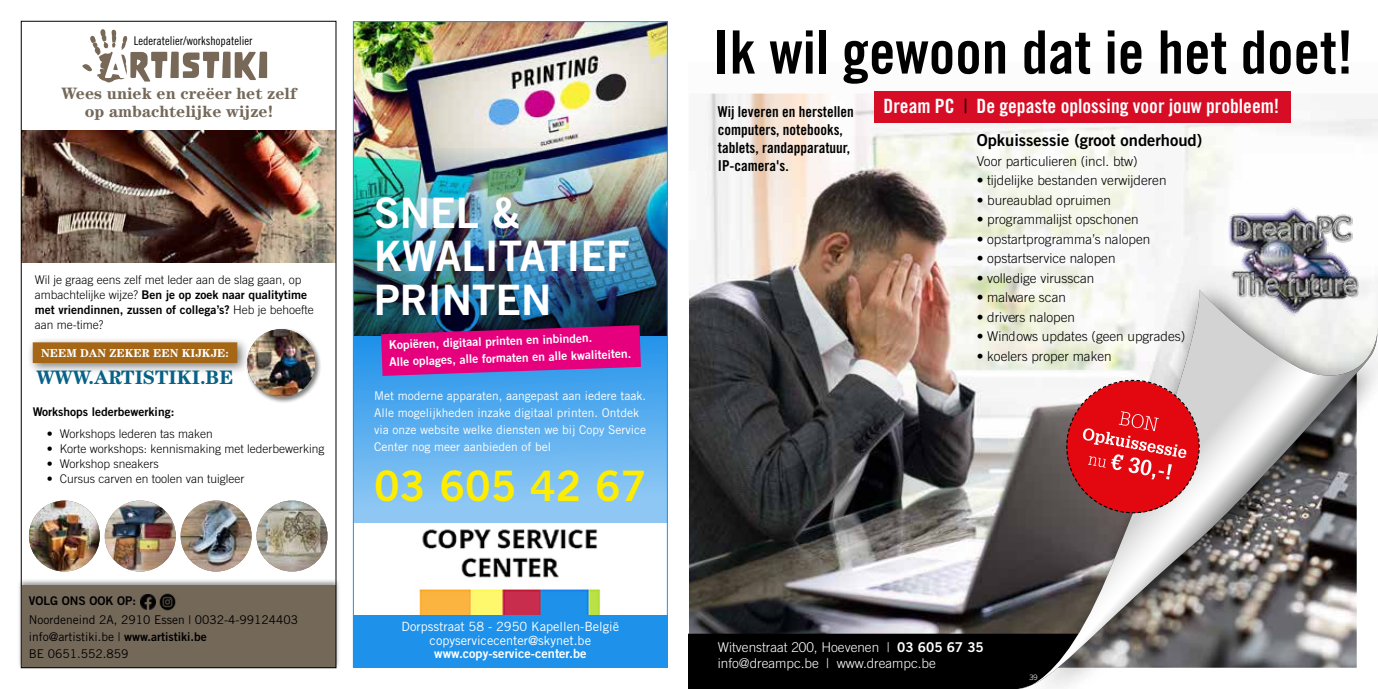
<style>
.page{position:relative;width:1378px;height:689px;background:#fff}
.page>*{position:absolute;margin:0;border:0;box-sizing:border-box;transform-origin:0 0}
.t1{font:59.7px "Trade Gothic LT Std Bd Cn 20";color:#000}
.t2{font:42px/43.5px "Trade Gothic LT Std Bd 2";color:#fff}
.t3{font:42px "Trade Gothic LT Std Bd 2";color:#ffed00}
.t4{font:19.65px "Trade Gothic LT Std Bd Cn 20";color:#fff}
.t5{font:700 19.5px "Century LT";color:#076287}
.t6{font:700 16.5px/18px "Century LT";color:#746859;text-align:center}
.t7{font:16.5px "Trade Gothic LT Std Bd 2";color:#000}
.t8{font:15px/18px "Trade Gothic LT Std Bd Cn 20";color:#000}
.t9{font:300 13.5px "Trade Gothic LT Std";color:#000}
.t10{font:300 13.5px/16.5px "Trade Gothic LT Std";color:#fff}
.t11{font:12.75px/13.5px "Trade Gothic LT Std";color:#fff;text-align:center}
.t12{font:12.75px "Trade Gothic LT Std Bd 2";color:#fff}
.t13{font:300 12px "Trade Gothic LT Std";color:#000}
.t14{font:12px/17px "Trade Gothic LT Std";color:#fff}
.t15{font:12px/15px "Trade Gothic LT Std Bd 2";color:#000}
.t16{font:12px/17px "Trade Gothic LT Std";color:#000}
.t17{font:12px/17px "Trade Gothic LT Std Bd 2";color:#fff}
.t18{font:12px "Trade Gothic LT Std Cn 18";color:#000}
.t19{font:700 11.55px "Century LT";color:#fff}
.t20{font:300 7.5px "Trade Gothic LT Std";color:#fff}
.s1{font-family:"Trade Gothic LT Std";font-weight:300}
.s2{font-family:"Trade Gothic LT Std Bd 2"}
.s3{font-family:"Trade Gothic LT Std Cn 18";color:#000}
.s4{font-family:"Trade Gothic LT Std Bd 2";font-weight:400}
</style>
<div class="page">
<img style="left:23px;top:131px;width:311px;height:132px">
<svg style="left:82px;top:29px;width:185px;height:53px"></svg>
<div style="left:27px;top:336px;width:222px;height:39px;background:#000;opacity:.5"></div>
<div style="left:33px;top:342px;width:204px;height:21px;background:#a56615;border:1px solid #a56615"></div>
<div style="left:246px;top:328px;width:76px;height:76px;background:#000;opacity:.5"></div>
<img style="left:247px;top:329px;width:68px;height:68px;border-radius:34px">
<img style="left:29px;top:500px;width:71px;height:71px;border-radius:35px">
<img style="left:105px;top:500px;width:71px;height:71px;border-radius:35px">
<img style="left:181px;top:500px;width:71px;height:71px;border-radius:35px">
<img style="left:256px;top:500px;width:71px;height:71px;border-radius:35px">
<div style="left:17px;top:578px;width:323px;height:92px;background:#000;opacity:.4"></div>
<div style="left:22px;top:585px;width:314px;height:82px;background:#746859"></div>
<img style="left:141px;top:594px;width:14px;height:15px">
<img style="left:159px;top:593px;width:17px;height:17px">
<img style="left:355px;top:23px;width:311px;height:107px">
<div style="left:353px;top:148px;width:315px;height:520px;background:#1e91ea"></div>
<img style="left:355px;top:130px;width:311px;height:393px">
<img style="left:616px;top:130px;width:50px;height:1px">
<div style="left:353px;top:523px;width:315px;height:91px;background:#fff"></div>
<img style="left:419px;top:529px;width:182px;height:85px">
<svg style="left:381px;top:325px;width:260px;height:51px;background:#c11281"></svg>
<img style="left:689px;top:94px;width:689px;height:540px">
<div style="left:874px;top:91px;width:416px;height:32px;background:#d60d25"></div>
<div style="left:689px;top:634px;width:321px;height:55px;background:#000"></div>
<img style="left:1228px;top:198px;width:131px;height:78px">
<div style="left:1010px;top:276px;width:368px;height:413px;background:#000;opacity:.75"></div>
<svg style="left:1018px;top:289px;width:360px;height:400px"></svg>
<svg style="left:1059px;top:374px;width:147px;height:146px;background:#d35256"></svg>
<p class="t18" style="left:134px;top:33px;width:120px">Lederatelier/workshopatelier</p>
<p class="t6" style="left:62px;top:84px;width:236px">Wees uniek en creëer het zelf op ambachtelijke wijze!</p>
<p class="t13" style="left:35px;top:273px;width:268px">Wil je graag eens zelf met leder aan de slag gaan, op</p>
<p class="t15" style="left:35px;top:287px;width:280px"><span class="s1">ambachtelijke wijze?</span> Ben je op zoek naar qualitytime met vriendinnen, zussen of collega’s? <span class="s1">Heb je behoefte</span></p>
<p class="t13" style="left:35px;top:318px;width:70px">aan me-time?</p>
<p class="t19" style="left:41px;top:346px;width:189px">NEEM DAN ZEKER EEN KIJKJE:</p>
<h3 class="t5" style="left:37px;top:366px;width:198px">WWW.ARTISTIKI.BE</h3>
<p class="t15" style="left:33px;top:404px;width:143px">Workshops lederbewerking:</p>
<p class="t13" style="left:47px;top:426px;width:167px">• Workshops lederen tas maken</p>
<p class="t13" style="left:47px;top:441px;width:279px">• Korte workshops: kennismaking met lederbewerking</p>
<p class="t13" style="left:47px;top:456px;width:113px">• Workshop sneakers</p>
<p class="t13" style="left:47px;top:471px;width:199px">• Cursus carven en toolen van tuigleer</p>
<h2 class="t2" style="left:374px;top:190px;width:257px">SNEL &amp;<br>KWALITATIEF<br>PRINTEN</h2>
<p class="t17" style="left:388px;top:336px;width:243px;rotate:-2deg">Kopiëren, digitaal printen en inbinden.<br>Alle oplages, alle formaten en alle kwaliteiten.</p>
<p class="t14" style="left:374px;top:387px;width:273px">Met moderne apparaten, aangepast aan iedere taak.<br>Alle mogelijkheden inzake digitaal printen. Ontdek via onze website welke diensten we bij Copy Service Center nog meer aanbieden of bel</p>
<h2 class="t3" style="left:374px;top:460px;width:274px">03 605 42 67</h2>
<p class="t15" style="left:29px;top:593px;width:109px">VOLG ONS OOK OP:</p>
<p class="t16" style="left:29px;top:611px;width:271px">Noordeneind 2A, 2910 Essen | 0032-4-99124403 info@artistiki.be | <span class="s2">www.artistiki.be<br></span>BE 0651.552.859</p>
<p class="t11" style="left:402px;top:619px;width:219px">Dorpsstraat 58 - 2950 Kapellen-België copyservicecenter@skynet.be</p>
<p class="t12" style="left:434px;top:645px;width:154px">www.copy-service-center.be</p>
<h1 class="t1" style="left:713px;top:16px;width:642px">Ik wil gewoon dat ie het doet!</h1>
<p class="t8" style="left:718px;top:103px;width:137px">Wij leveren en herstellen</p>
<h3 class="t4" style="left:883px;top:94px;width:397px">Dream PC <span class="s3">|</span> De gepaste oplossing voor jouw probleem!</h3>
<p class="t8" style="left:718px;top:121px;width:134px">computers, notebooks, tablets, randapparatuur,<br>IP-camera's.</p>
<p class="t7" style="left:976px;top:130px;width:227px">Opkuissessie (groot onderhoud)</p>
<p class="t9" style="left:976px;top:153px;width:163px">Voor particulieren (incl. btw)</p>
<p class="t9" style="left:976px;top:172px;width:191px">• tijdelijke bestanden verwijderen</p>
<p class="t9" style="left:976px;top:192px;width:136px">• bureaublad opruimen</p>
<p class="t9" style="left:976px;top:211px;width:163px">• programmalijst opschonen</p>
<p class="t9" style="left:976px;top:231px;width:175px">• opstartprogramma’s nalopen</p>
<p class="t9" style="left:976px;top:250px;width:140px">• opstartservice nalopen</p>
<p class="t9" style="left:976px;top:270px;width:119px">• volledige virusscan</p>
<p class="t9" style="left:976px;top:289px;width:91px">• malware scan</p>
<p class="t9" style="left:976px;top:309px;width:100px">• drivers nalopen</p>
<p class="t9" style="left:976px;top:328px;width:210px">• Windows updates (geen upgrades)</p>
<p class="t9" style="left:976px;top:348px;width:136px">• koelers proper maken</p>
<p class="t10" style="left:718px;top:639px;width:267px">Witvenstraat 200, Hoevenen | <span class="s4">03 605 67 35 </span>info@dreampc.be | www.dreampc.be</p>
<p class="t20" style="left:1029px;top:672px;width:10px">39</p>
</div>
